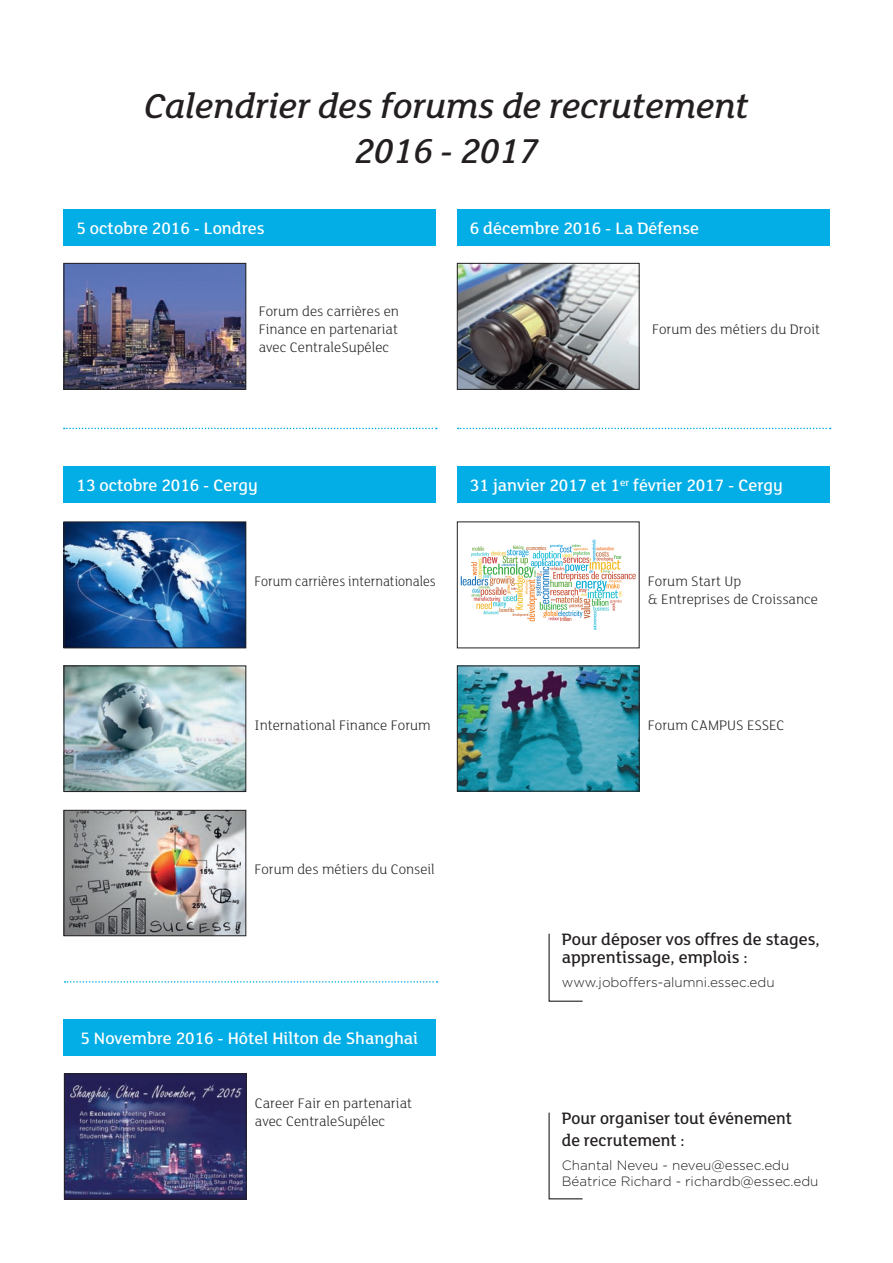
<style>
.page{position:relative;width:893px;height:1263px;background:#fff}
.page>*{position:absolute;margin:0;border:0;box-sizing:border-box;transform-origin:0 0}
.t1{font:italic 500 37.5px/45px "FS Lola";color:#231f20;text-align:center}
.t2{font:500 18px "FS Lola";color:#fff}
.t3{font:500 18px/21.6px "FS Lola";color:#231f20}
.t4{font:300 15px/18px "FS Lola";color:#231f20}
.t5{font:300 15px "FS Lola";color:#231f20;scale:.94 1}
.t6{font:300 13.5px/16.2px "Gotham";color:#231f20}
</style>
<div class="page">
<svg style="left:548px;top:1112px;width:35px;height:88px"></svg>
<svg style="left:548px;top:933px;width:35px;height:69px"></svg>
<div style="left:64px;top:209px;width:372px;height:36px;background:#03ade5"></div>
<img style="left:66px;top:265px;width:178px;height:123px">
<div style="left:64px;top:263px;width:182px;height:127px;border:1px solid #231f20"></div>
<img style="left:459px;top:265px;width:178px;height:123px">
<div style="left:457px;top:263px;width:182px;height:127px;border:1px solid #231f20"></div>
<img style="left:459px;top:668px;width:178px;height:121px">
<div style="left:457px;top:666px;width:182px;height:125px;border:1px solid #231f20"></div>
<svg style="left:64px;top:428px;width:373px;height:1px"></svg>
<div style="left:64px;top:467px;width:372px;height:36px;background:#03ade5"></div>
<img style="left:66px;top:524px;width:178px;height:122px">
<div style="left:64px;top:522px;width:182px;height:126px;border:1px solid #231f20"></div>
<img style="left:66px;top:668px;width:178px;height:122px">
<div style="left:64px;top:666px;width:182px;height:126px;border:1px solid #231f20"></div>
<img style="left:66px;top:812px;width:178px;height:122px">
<div style="left:64px;top:810px;width:182px;height:126px;border:1px solid #231f20"></div>
<div style="left:457px;top:209px;width:372px;height:36px;background:#03ade5"></div>
<div style="left:457px;top:467px;width:372px;height:36px;background:#03ade5"></div>
<svg style="left:458px;top:428px;width:373px;height:1px"></svg>
<img style="left:461px;top:540px;width:175px;height:90px">
<img style="left:66px;top:1076px;width:178px;height:121px">
<div style="left:64px;top:1074px;width:182px;height:125px;border:1px solid #231f20"></div>
<div style="left:64px;top:1019px;width:372px;height:36px;background:#03ade5"></div>
<svg style="left:65px;top:981px;width:373px;height:2px"></svg>
<h1 class="t1" style="left:144px;top:82px;width:606px">Calendrier des forums de recrutement<br>2016 - 2017</h1>
<p class="t2" style="left:77px;top:216px;width:190px">5 octobre 2016 - Londres</p>
<p class="t4" style="left:259px;top:301px;width:142px;text-align:justify">Forum des carrières en Finance en partenariat avec CentraleSupélec</p>
<p class="t2" style="left:470px;top:216px;width:231px">6 décembre 2016 - La Défense</p>
<p class="t4" style="left:652px;top:319px;width:169px">Forum des métiers du Droit</p>
<p class="t2" style="left:77px;top:474px;width:183px">13 octobre 2016 - Cergy</p>
<p class="t5" style="left:255px;top:571px;width:194px">Forum carrières internationales</p>
<p class="t2" style="left:470px;top:474px;width:315px">31 janvier 2017 et 1<sup>er</sup> février 2017 - Cergy</p>
<p class="t4" style="left:648px;top:571px;width:172px">Forum Start Up<br>&amp; Entreprises de Croissance</p>
<p class="t4" style="left:255px;top:715px;width:178px">International Finance Forum</p>
<p class="t4" style="left:648px;top:715px;width:138px">Forum CAMPUS ESSEC</p>
<p class="t4" style="left:255px;top:859px;width:182px">Forum des métiers du Conseil</p>
<p class="t2" style="left:80px;top:1026px;width:339px">5 Novembre 2016 - Hôtel Hilton de Shanghai</p>
<p class="t4" style="left:255px;top:1093px;width:159px">Career Fair en partenariat avec CentraleSupélec</p>
<p class="t3" style="left:562px;top:929px;width:259px;line-height:18px">Pour déposer vos offres de stages, apprentissage, emplois :</p>
<p class="t6" style="left:562px;top:974px;width:214px">www.joboffers-alumni.essec.edu</p>
<p class="t3" style="left:562px;top:1106px;width:232px">Pour organiser tout événement de recrutement :</p>
<p class="t6" style="left:562px;top:1157px;width:258px">Chantal Neveu - neveu@essec.edu<br>Béatrice Richard - richardb@essec.edu</p>
</div>
